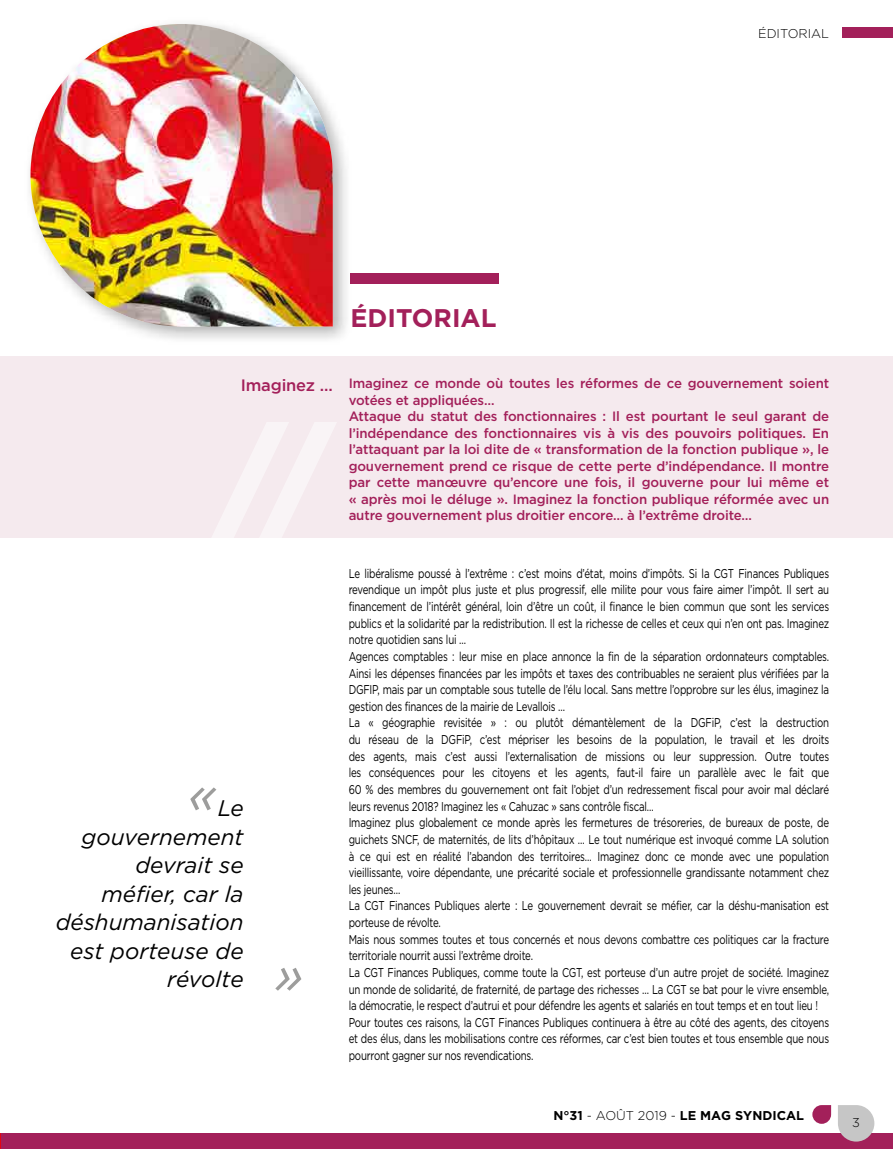
<style>
.page{position:relative;width:893px;height:1149px;background:#fff}
.page>*{position:absolute;margin:0;border:0;box-sizing:border-box;transform-origin:0 0}
.t1{font:italic 52.5px "Gotham";color:#9d9d9c}
.t2{font:700 25.5px "Gotham";color:#a3205a}
.t3{font:italic 22.5px/28.5px "Gotham";color:#000;text-align:right}
.t4{font:500 16.5px "Gotham";letter-spacing:-.01em;color:#a3205a}
.t5{font:500 13.5px/16.5px "Gotham";letter-spacing:-.01em;color:#a3205a}
.t6{font:12.75px/16.6px "Gotham";letter-spacing:-.02em;color:#000;scale:.76 1}
.t7{font:700 12.75px "Gotham";color:#000}
.t8{font:300 12.75px "Gotham";color:#000}
.s1{font-weight:300}
</style>
<div class="page">
<div style="left:842px;top:27px;width:51px;height:11px;background:#a3205a"></div>
<svg style="left:812px;top:1105px;width:19px;height:18px"></svg>
<div style="left:0;top:1133px;width:893px;height:15px;background:#a3205a"></div>
<div style="left:0;top:356px;width:893px;height:181px;background:#f5eaee"></div>
<div style="left:351px;top:273px;width:148px;height:11px;background:#a3205a"></div>
<svg style="left:838px;top:1105px;width:36px;height:36px"></svg>
<div style="left:23px;top:17px;width:329px;height:329px;background:#000;opacity:.3"></div>
<img style="left:30px;top:24px;width:303px;height:302px">
<p class="t8" style="left:758px;top:25px;width:73px">ÉDITORIAL</p>
<h2 class="t2" style="left:351px;top:300px;width:147px">ÉDITORIAL</h2>
<p class="t4" style="left:241px;top:374px;width:94px">Imaginez …</p>
<p class="t5" style="left:349px;top:375px;width:482px">Imaginez ce monde où toutes les réformes de ce gouvernement soient votées et appliquées…<br>Attaque du statut des fonctionnaires : Il est pourtant le seul garant de l’indépendance des fonctionnaires vis à vis des pouvoirs politiques. En l’attaquant par la loi dite de « transformation de la fonction publique », le gouvernement prend ce risque de cette perte d’indépendance. Il montre par cette manœuvre qu’encore une fois, il gouverne pour lui même et « après moi le déluge ». Imaginez la fonction publique réformée avec un autre gouvernement plus droitier encore… à l’extrême droite…</p>
<h1 class="t1" style="left:188px;top:760px;width:30px">«</h1>
<h3 class="t3" style="left:56px;top:793px;width:189px">Le gouvernement devrait se méfier, car la déshumanisation est porteuse de révolte</h3>
<h1 class="t1" style="left:304px;top:1017px;width:30px;rotate:-180deg">«</h1>
<p class="t6" style="left:349px;top:564px;width:634px">Le libéralisme poussé à l’extrême : c’est moins d’état, moins d’impôts. Si la CGT Finances Publiques revendique un impôt plus juste et plus progressif, elle milite pour vous faire aimer l’impôt. Il sert au financement de l’intérêt général, loin d’être un coût, il finance le bien commun que sont les services publics et la solidarité par la redistribution. Il est la richesse de celles et ceux qui n’en ont pas. Imaginez notre quotidien sans lui …<br>Agences comptables : leur mise en place annonce la fin de la séparation ordonnateurs comptables.<br>Ainsi les dépenses financées par les impôts et taxes des contribuables ne seraient plus vérifiées par la DGFIP, mais par un comptable sous tutelle de l’élu local. Sans mettre l’opprobre sur les élus, imaginez la gestion des finances de la mairie de Levallois …<br>La « géographie revisitée » : ou plutôt démantèlement de la DGFiP, c’est la destruction du réseau de la DGFiP, c’est mépriser les besoins de la population, le travail et les droits des agents, mais c’est aussi l’externalisation de missions ou leur suppression. Outre toutes les conséquences pour les citoyens et les agents, faut-il faire un parallèle avec le fait que 60 % des membres du gouvernement ont fait l’objet d’un redressement fiscal pour avoir mal déclaré leurs revenus 2018? Imaginez les « Cahuzac » sans contrôle fiscal…<br>Imaginez plus globalement ce monde après les fermetures de trésoreries, de bureaux de poste, de guichets SNCF, de maternités, de lits d’hôpitaux … Le tout numérique est invoqué comme LA solution à ce qui est en réalité l’abandon des territoires… Imaginez donc ce monde avec une population vieillissante, voire dépendante, une précarité sociale et professionnelle grandissante notamment chez les jeunes…<br>La CGT Finances Publiques alerte : Le gouvernement devrait se méfier, car la déshu-manisation est porteuse de révolte.<br>Mais nous sommes toutes et tous concernés et nous devons combattre ces politiques car la fracture territoriale nourrit aussi l’extrême droite.<br>La CGT Finances Publiques, comme toute la CGT, est porteuse d’un autre projet de société. Imaginez un monde de solidarité, de fraternité, de partage des richesses … La CGT se bat pour le vivre ensemble, la démocratie, le respect d’autrui et pour défendre les agents et salariés en tout temps et en tout lieu !<br>Pour toutes ces raisons, la CGT Finances Publiques continuera à être au côté des agents, des citoyens et des élus, dans les mobilisations contre ces réformes, car c’est bien toutes et tous ensemble que nous pourront gagner sur nos revendications.</p>
<p class="t7" style="left:553px;top:1106px;width:252px">N°31 <span class="s1">- AOÛT 2019 -</span> LE MAG SYNDICAL</p>
<p class="t8" style="left:852px;top:1113px;width:9px">3</p>
</div>
